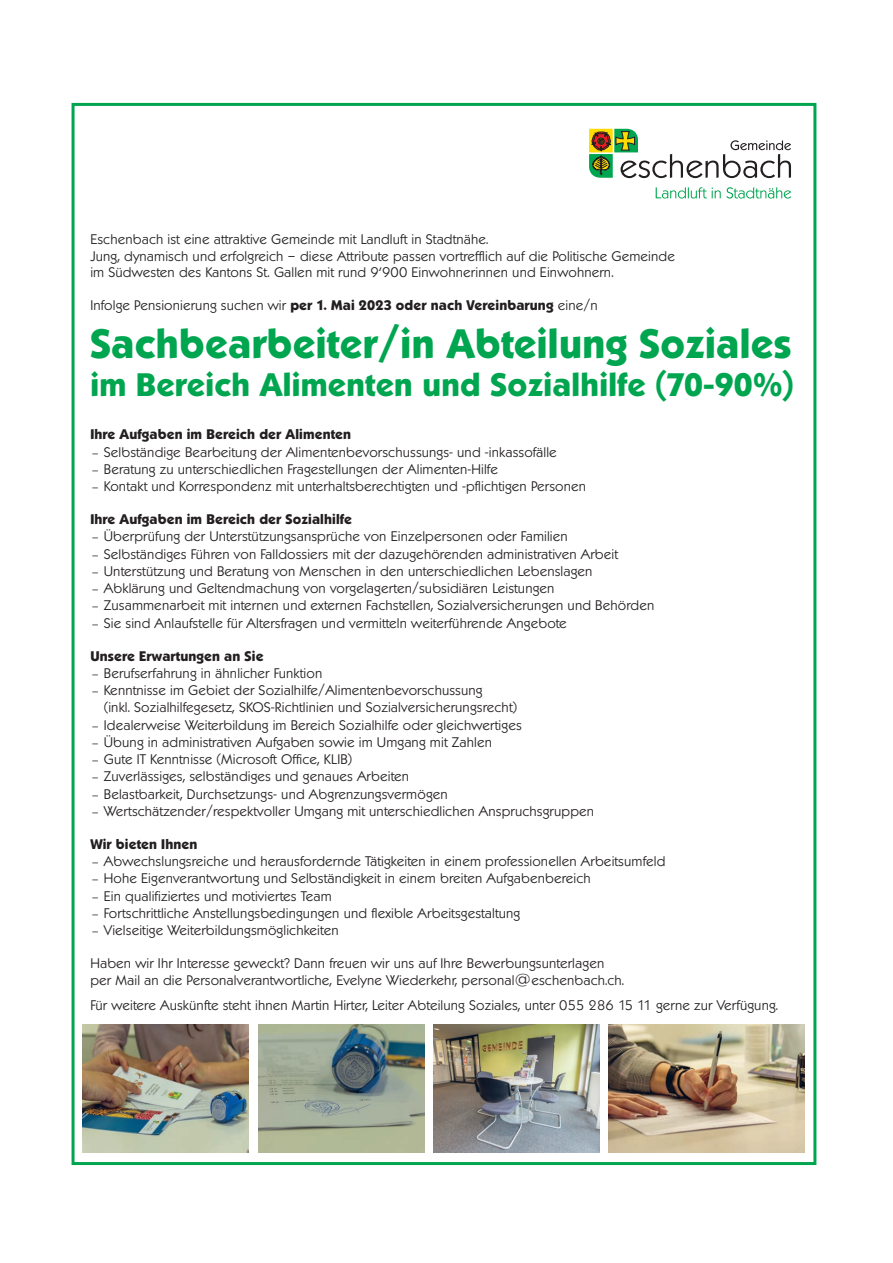
<style>
.page{position:relative;width:893px;height:1263px;background:#fff}
.page>*{position:absolute;margin:0;border:0;box-sizing:border-box;transform-origin:0 0}
.t1{font:700 39.75px "Koblenz TS";letter-spacing:.01em;color:#00a54f}
.t2{font:700 31.5px "Koblenz TS";letter-spacing:.01em;color:#00a54f}
.t3{font:300 13.5px/16.5px "Koblenz TS";letter-spacing:.01em;color:#231f20}
.t4{font:700 13.5px "Koblenz TS";letter-spacing:.01em;color:#231f20}
.s1{font-weight:700}
.s2{font-family:"Minion Pro";font-weight:400}
</style>
<div class="page">
<div style="left:72px;top:103px;width:744px;height:1062px;background:#fff;border:3px solid #00a54f"></div>
<svg style="left:589px;top:129px;width:202px;height:70px"></svg>
<img style="left:608px;top:1025px;width:197px;height:127px">
<img style="left:258px;top:1025px;width:166px;height:127px">
<img style="left:83px;top:1025px;width:166px;height:127px">
<img style="left:433px;top:1025px;width:166px;height:127px">
<p class="t3" style="left:90px;top:231px;width:586px">Eschenbach ist eine attraktive Gemeinde mit Landluft in Stadtnähe.<br>Jung, dynamisch und erfolgreich – diese Attribute passen vortrefflich auf die Politische Gemeinde im Südwesten des Kantons St. Gallen mit rund 9‘900 Einwohnerinnen und Einwohnern.</p>
<p class="t3" style="left:90px;top:297px;width:509px">Infolge Pensionierung suchen wir <span class="s1">per 1. Mai 2023 oder nach Vereinbarung</span> eine/n</p>
<h1 class="t1" style="left:90px;top:319px;width:703px">Sachbearbeiter/in Abteilung Soziales</h1>
<h2 class="t2" style="left:90px;top:365px;width:705px">im Bereich Alimenten und Sozialhilfe (70-90%)</h2>
<p class="t4" style="left:90px;top:426px;width:262px">Ihre Aufgaben im Bereich der Alimenten</p>
<p class="t3" style="left:92px;top:443px;width:466px"><span class="s2">–</span> Selbständige Bearbeitung der Alimentenbevorschussungs- und -inkassofälle</p>
<p class="t3" style="left:92px;top:461px;width:408px"><span class="s2">–</span> Beratung zu unterschiedlichen Fragestellungen der Alimenten-Hilfe</p>
<p class="t3" style="left:92px;top:478px;width:496px"><span class="s2">–</span> Kontakt und Korrespondenz mit unterhaltsberechtigten und -pflichtigen Personen</p>
<p class="t4" style="left:90px;top:511px;width:263px">Ihre Aufgaben im Bereich der Sozialhilfe</p>
<p class="t3" style="left:92px;top:528px;width:477px"><span class="s2">–</span> Überprüfung der Unterstützungsansprüche von Einzelpersonen oder Familien</p>
<p class="t3" style="left:92px;top:545px;width:528px"><span class="s2">–</span> Selbständiges Führen von Falldossiers mit der dazugehörenden administrativen Arbeit</p>
<p class="t3" style="left:92px;top:563px;width:502px"><span class="s2">–</span> Unterstützung und Beratung von Menschen in den unterschiedlichen Lebenslagen</p>
<p class="t3" style="left:92px;top:580px;width:464px"><span class="s2">–</span> Abklärung und Geltendmachung von vorgelagerten/subsidiären Leistungen</p>
<p class="t3" style="left:92px;top:597px;width:564px"><span class="s2">–</span> Zusammenarbeit mit internen und externen Fachstellen, Sozialversicherungen und Behörden</p>
<p class="t3" style="left:92px;top:614px;width:476px"><span class="s2">–</span> Sie sind Anlaufstelle für Altersfragen und vermitteln weiterführende Angebote</p>
<p class="t4" style="left:90px;top:647px;width:175px">Unsere Erwartungen an Sie</p>
<p class="t3" style="left:92px;top:665px;width:232px"><span class="s2">–</span> Berufserfahrung in ähnlicher Funktion</p>
<p class="t3" style="left:104px;top:682px;width:415px;line-height:17.2px;text-indent:-12px"><span class="s2">–</span> Kenntnisse im Gebiet der Sozialhilfe/Alimentenbevorschussung<br>(inkl. Sozialhilfegesetz, SKOS-Richtlinien und Sozialversicherungsrecht)</p>
<p class="t3" style="left:92px;top:716px;width:431px"><span class="s2">–</span> Idealerweise Weiterbildung im Bereich Sozialhilfe oder gleichwertiges</p>
<p class="t3" style="left:92px;top:734px;width:402px"><span class="s2">–</span> Übung in administrativen Aufgaben sowie im Umgang mit Zahlen</p>
<p class="t3" style="left:92px;top:751px;width:262px"><span class="s2">–</span> Gute IT Kenntnisse (Microsoft Office, KLIB)</p>
<p class="t3" style="left:92px;top:768px;width:319px"><span class="s2">–</span> Zuverlässiges, selbständiges und genaues Arbeiten</p>
<p class="t3" style="left:92px;top:785px;width:357px"><span class="s2">–</span> Belastbarkeit, Durchsetzungs- und Abgrenzungsvermögen</p>
<p class="t3" style="left:92px;top:803px;width:504px"><span class="s2">–</span> Wertschätzender/respektvoller Umgang mit unterschiedlichen Anspruchsgruppen</p>
<p class="t4" style="left:90px;top:836px;width:109px">Wir bieten Ihnen</p>
<p class="t3" style="left:92px;top:853px;width:575px"><span class="s2">–</span> Abwechslungsreiche und herausfordernde Tätigkeiten in einem professionellen Arbeitsumfeld</p>
<p class="t3" style="left:92px;top:870px;width:501px"><span class="s2">–</span> Hohe Eigenverantwortung und Selbständigkeit in einem breiten Aufgabenbereich</p>
<p class="t3" style="left:92px;top:887px;width:241px"><span class="s2">–</span> Ein qualifiziertes und motiviertes Team</p>
<p class="t3" style="left:92px;top:905px;width:430px"><span class="s2">–</span> Fortschrittliche Anstellungsbedingungen und flexible Arbeitsgestaltung</p>
<p class="t3" style="left:92px;top:922px;width:248px"><span class="s2">–</span> Vielseitige Weiterbildungsmöglichkeiten</p>
<p class="t3" style="left:90px;top:955px;width:535px">Haben wir Ihr Interesse geweckt? Dann freuen wir uns auf Ihre Bewerbungsunterlagen per Mail an die Personalverantwortliche, Evelyne Wiederkehr, personal@eschenbach.ch.</p>
<p class="t3" style="left:90px;top:997px;width:689px">Für weitere Auskünfte steht ihnen Martin Hirter, Leiter Abteilung Soziales, unter 055 286 15 11 gerne zur Verfügung.</p>
</div>
